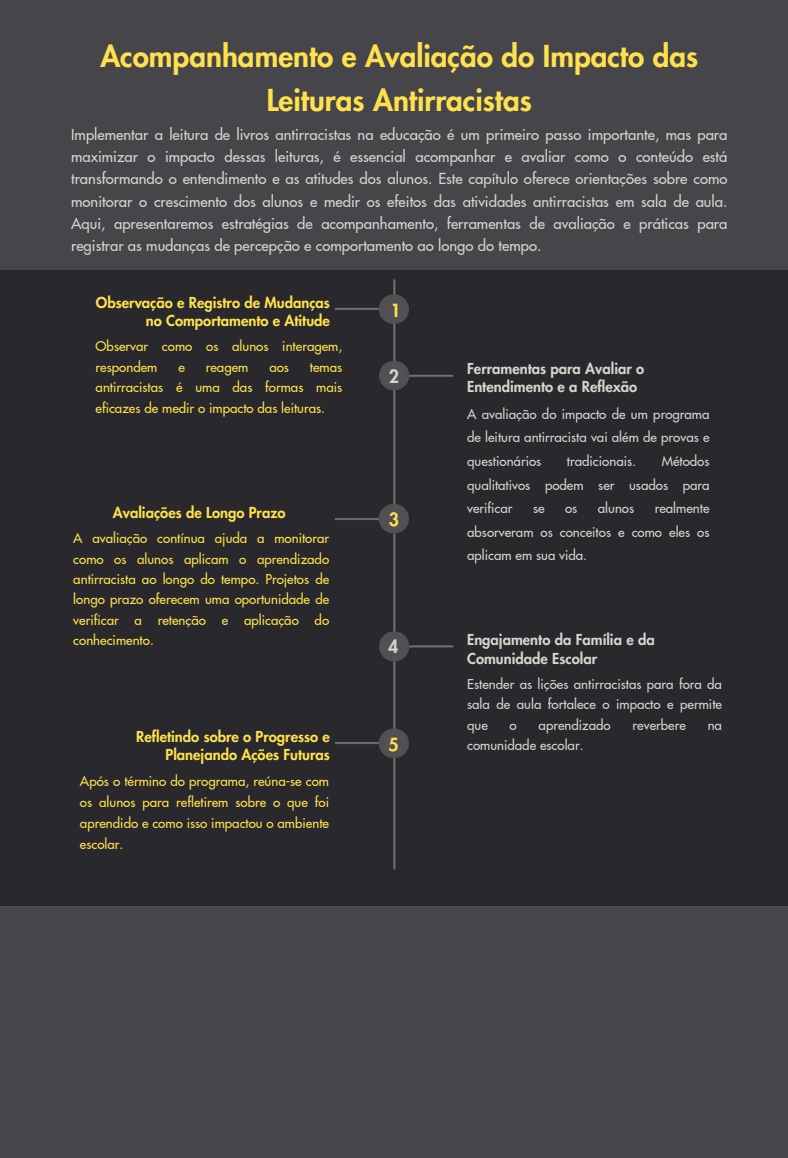
<style>
.page{position:relative;width:788px;height:1158px;background:#46464a}
.page>*{position:absolute;margin:0;border:0;box-sizing:border-box;transform-origin:0 0}
.t1{font:800 29.57px/43.9px "Futura LT Pro";color:#ffe14d;text-align:center}
.t2{font:800 17.68px "Futura LT Pro";color:#ffe14d}
.t3{font:800 17.68px "Futura LT Pro";color:#d7d4cc}
.t4{font:500 14.88px/22.3px "Futura LT Pro";color:#d7d4cc;text-align:justify}
.t5{font:800 14.79px/17.7px "Futura LT Pro";color:#ffe14d;text-align:right}
.t6{font:800 14.79px/17.7px "Futura LT Pro";color:#d7d4cc}
.t7{font:500 13.3px/20.3px "Futura LT Pro";color:#ffe14d;text-align:justify}
.t8{font:500 13.3px/23.6px "Futura LT Pro";color:#d7d4cc;text-align:justify}
</style>
<div class="page">
<div style="left:0;top:271px;width:788px;height:635px;background:#28282d"></div>
<h1 class="t1" style="left:100px;top:36px;width:599px">Acompanhamento e Avaliação do Impacto das<br>Leituras Antirracistas</h1>
<h1 class="t4" style="left:71px;top:124px;width:657px">Implementar a leitura de livros antirracistas na educação é um primeiro passo importante, mas para maximizar o impacto dessas leituras, é essencial acompanhar e avaliar como o conteúdo está transformando o entendimento e as atitudes dos alunos. Este capítulo oferece orientações sobre como monitorar o crescimento dos alunos e medir os efeitos das atividades antirracistas em sala de aula.<br>Aqui, apresentaremos estratégias de acompanhamento, ferramentas de avaliação e práticas para registrar as mudanças de percepção e comportamento ao longo do tempo.</h1>
<h1 class="t5" style="left:96px;top:294px;width:235px">Observação e Registro de Mudanças no Comportamento e Atitude</h1>
<p class="t7" style="left:96px;top:337px;width:248px">Observar como os alunos interagem, respondem</p>
<p class="t7" style="left:96px;top:357px;width:248px;text-indent:214px">temas antirracistas é uma das formas mais eficazes de medir o impacto das leituras.</p>
<p class="t7" style="left:178px;top:357px;width:8px">e</p>
<p class="t7" style="left:206px;top:357px;width:44px">reagem</p>
<p class="t7" style="left:269px;top:357px;width:21px">aos</p>
<p class="t5" style="left:113px;top:504px;width:174px">Avaliações de Longo Prazo</p>
<h1 class="t7" style="left:73px;top:529px;width:257px">A avaliação contínua ajuda a monitorar como os alunos aplicam o aprendizado antirracista ao longo do tempo. Projetos de longo prazo oferecem uma oportunidade de verificar a retenção e aplicação do conhecimento.</h1>
<p class="t5" style="left:136px;top:728px;width:195px">Refletindo sobre o Progresso e<br>Planejando Ações Futuras</p>
<p class="t7" style="left:80px;top:771px;width:250px;line-height:21px">Após o término do programa, reúna-se com os alunos para refletirem sobre o que foi aprendido e como isso impactou o ambiente escolar.</p>
<p class="t2" style="left:390px;top:302px;width:12px">1</p>
<p class="t3" style="left:389px;top:368px;width:12px">2</p>
<p class="t2" style="left:388px;top:511px;width:12px">3</p>
<h1 class="t3" style="left:388px;top:639px;width:12px">4</h1>
<p class="t2" style="left:388px;top:736px;width:12px">5</p>
<p class="t6" style="left:467px;top:361px;width:178px">Ferramentas para Avaliar o<br>Entendimento e a Reflexão</p>
<h1 class="t8" style="left:467px;top:402px;width:244px">A avaliação do impacto de um programa de leitura antirracista vai além de provas e questionários</h1>
<h1 class="t8" style="left:467px;top:450px;width:244px;text-indent:194px">Métodos qualitativos podem ser usados para verificar</h1>
<h1 class="t8" style="left:567px;top:450px;width:71px">tradicionais.</h1>
<h1 class="t8" style="left:467px;top:497px;width:244px;text-indent:187px">realmente absorveram os conceitos e como eles os aplicam em sua vida.</h1>
<h1 class="t8" style="left:533px;top:497px;width:13px">se</h1>
<h1 class="t8" style="left:565px;top:497px;width:14px">os</h1>
<h1 class="t8" style="left:597px;top:497px;width:38px">alunos</h1>
<h1 class="t6" style="left:467px;top:631px;width:189px;line-height:19.1px">Engajamento da Família e da<br>Comunidade Escolar</h1>
<p class="t8" style="left:467px;top:674px;width:256px;line-height:20.3px">Estender as lições antirracistas para fora da sala de aula fortalece o impacto e permite que</p>
<p class="t8" style="left:509px;top:713px;width:9px">o</p>
<p class="t8" style="left:538px;top:713px;width:74px">aprendizado</p>
<p class="t8" style="left:632px;top:713px;width:55px">reverbere</p>
<p class="t8" style="left:707px;top:713px;width:16px">na</p>
<p class="t8" style="left:467px;top:734px;width:118px">comunidade escolar.</p>
</div>
